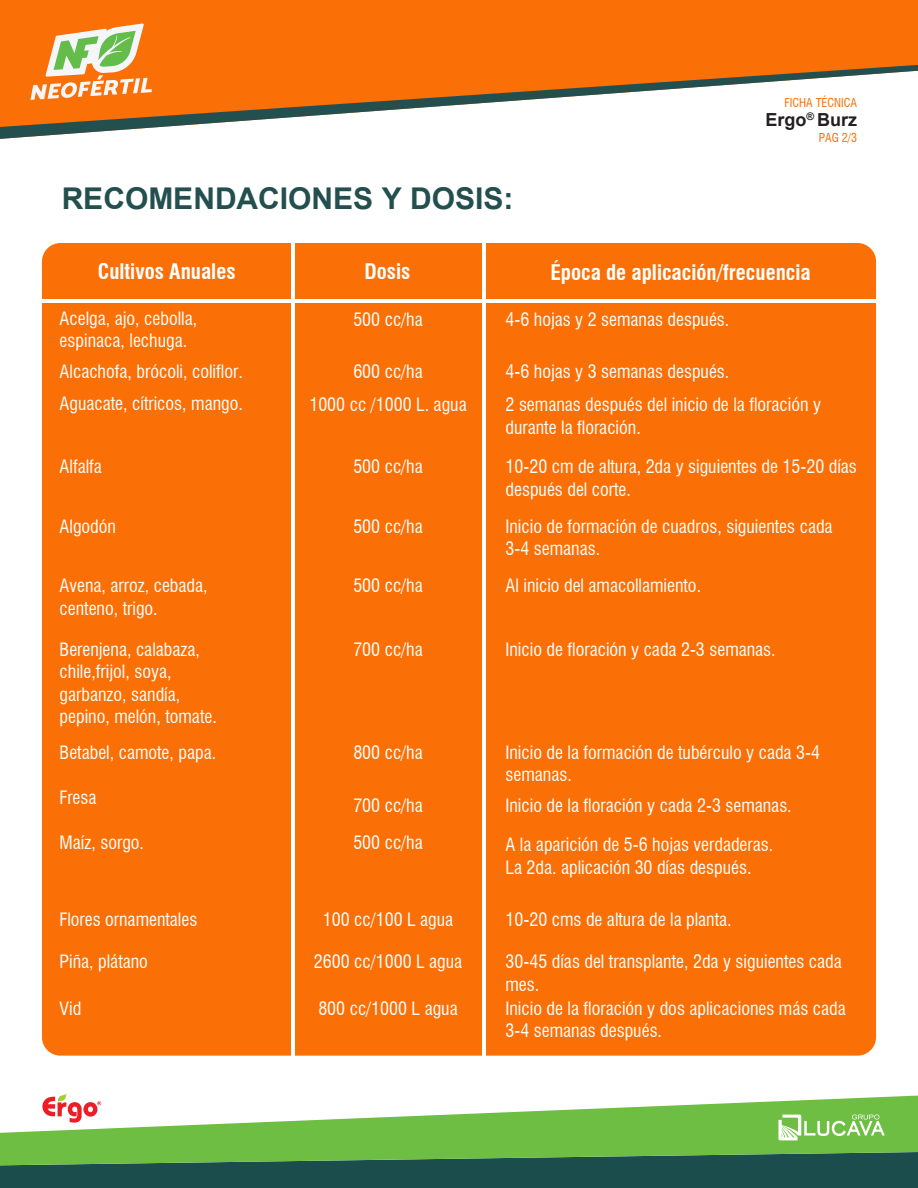
<style>
.page{position:relative;width:918px;height:1188px;background:#fff}
.page>*{position:absolute;margin:0;border:0;box-sizing:border-box;transform-origin:0 0}
.t1{font:700 30px "Arial";color:#234f4f}
.t2{font:700 condensed 21px "Swiss 721 BT";color:#fff}
.t3{font:condensed 18px/22.5px "Swiss 721 BT";color:#fff}
.t4{font:700 18px "Arial";color:#231f20}
.t5{font:condensed 12px "Swiss 721 BT";color:#fa6f06}
</style>
<div class="page">
<div style="left:0;top:0;width:918px;height:65px;background:#fa6f06"></div>
<div style="left:0;top:1165px;width:918px;height:23px;background:#1b4d4d"></div>
<svg style="left:0;top:1096px;width:918px;height:69px;fill:#6ebe44"></svg>
<svg style="left:30px;top:23px;width:122px;height:42px"></svg>
<svg style="left:0;top:65px;width:918px;height:74px"></svg>
<svg style="left:40px;top:1094px;width:63px;height:31px"></svg>
<svg style="left:778px;top:1114px;width:107px;height:26px"></svg>
<div style="left:42px;top:243px;width:834px;height:813px;background:#fa6f06;border-radius:19px"></div>
<hr style="left:291px;top:243px;width:4px;height:821px;background:#fff">
<hr style="left:482px;top:243px;width:3px;height:821px;background:#fff">
<hr style="left:40px;top:299px;width:838px;height:3px;background:#fff">
<h1 class="t1" style="left:62px;top:177px;width:453px">RECOMENDACIONES Y DOSIS:</h1>
<p class="t5" style="left:785px;top:96px;width:74px">FICHA TÉCNICA</p>
<p class="t5" style="left:819px;top:130px;width:40px">PAG 2/3</p>
<p class="t4" style="left:765px;top:107px;width:93px">Ergo<sup>®</sup> Burz</p>
<p class="t2" style="left:98px;top:259px;width:139px">Cultivos Anuales</p>
<p class="t2" style="left:364px;top:259px;width:47px">Dosis</p>
<p class="t2" style="left:551px;top:259px;width:262px">Época de aplicación/frecuencia</p>
<p class="t3" style="left:60px;top:307px;width:139px">Acelga, ajo, cebolla, espinaca, lechuga.</p>
<p class="t3" style="left:353px;top:308px;width:71px">500 cc/ha</p>
<p class="t3" style="left:506px;top:308px;width:225px">4-6 hojas y 2 semanas después.</p>
<p class="t3" style="left:309px;top:354px;width:159px;line-height:33.5px;text-align:center">600 cc/ha<br>1000 cc /1000 L. agua</p>
<p class="t3" style="left:60px;top:360px;width:185px">Alcachofa, brócoli, coliflor.</p>
<p class="t3" style="left:506px;top:354px;width:317px;line-height:33.5px">4-6 hojas y 3 semanas después.<br>2 semanas después del inicio de la floración y</p>
<p class="t3" style="left:506px;top:416px;width:137px">durante la floración.</p>
<p class="t3" style="left:60px;top:392px;width:185px">Aguacate, cítricos, mango.</p>
<p class="t3" style="left:353px;top:455px;width:71px">500 cc/ha</p>
<p class="t3" style="left:60px;top:455px;width:44px">Alfalfa</p>
<p class="t3" style="left:506px;top:455px;width:353px">10-20 cm de altura, 2da y siguientes de 15-20 días después del corte.</p>
<p class="t3" style="left:506px;top:515px;width:329px">Inicio de formación de cuadros, siguientes cada<br>3-4 semanas.</p>
<p class="t3" style="left:353px;top:515px;width:71px">500 cc/ha</p>
<p class="t3" style="left:60px;top:515px;width:58px">Algodón</p>
<p class="t3" style="left:353px;top:575px;width:71px">500 cc/ha</p>
<p class="t3" style="left:60px;top:575px;width:150px">Avena, arroz, cebada, centeno, trigo.</p>
<p class="t3" style="left:506px;top:575px;width:197px">Al inicio del amacollamiento.</p>
<p class="t3" style="left:60px;top:638px;width:142px">Berenjena, calabaza,</p>
<p class="t3" style="left:506px;top:638px;width:272px">Inicio de floración y cada 2-3 semanas.</p>
<p class="t3" style="left:60px;top:660px;width:159px">chile,frijol, soya, garbanzo, sandía, pepino, melón, tomate.</p>
<p class="t3" style="left:60px;top:741px;width:158px">Betabel, camote, papa.</p>
<p class="t3" style="left:506px;top:741px;width:316px">Inicio de la formación de tubérculo y cada 3-4 semanas.</p>
<p class="t3" style="left:506px;top:786px;width:288px;line-height:39px">Inicio de la floración y cada 2-3 semanas.<br>A la aparición de 5-6 hojas verdaderas.</p>
<p class="t3" style="left:506px;top:856px;width:248px">La 2da. aplicación 30 días después.</p>
<p class="t3" style="left:60px;top:908px;width:139px">Flores ornamentales</p>
<p class="t3" style="left:506px;top:908px;width:228px">10-20 cms de altura de la planta.</p>
<p class="t3" style="left:353px;top:638px;width:71px">700 cc/ha</p>
<p class="t3" style="left:353px;top:741px;width:71px">800 cc/ha</p>
<p class="t3" style="left:353px;top:795px;width:71px">700 cc/ha</p>
<p class="t3" style="left:60px;top:786px;width:38px">Fresa</p>
<p class="t3" style="left:353px;top:831px;width:71px">500 cc/ha</p>
<p class="t3" style="left:60px;top:831px;width:86px">Maíz, sorgo.</p>
<p class="t3" style="left:323px;top:908px;width:132px">100 cc/100 L agua</p>
<p class="t3" style="left:314px;top:950px;width:150px">2600 cc/1000 L agua</p>
<p class="t3" style="left:318px;top:997px;width:141px">800 cc/1000 L agua</p>
<p class="t3" style="left:506px;top:950px;width:338px">30-45 días del transplante, 2da y siguientes cada mes.</p>
<p class="t3" style="left:60px;top:950px;width:90px">Piña, plátano</p>
<p class="t3" style="left:506px;top:997px;width:342px">Inicio de la floración y dos aplicaciones más cada<br>3-4 semanas después.</p>
<p class="t3" style="left:60px;top:997px;width:23px">Vid</p>
</div>
